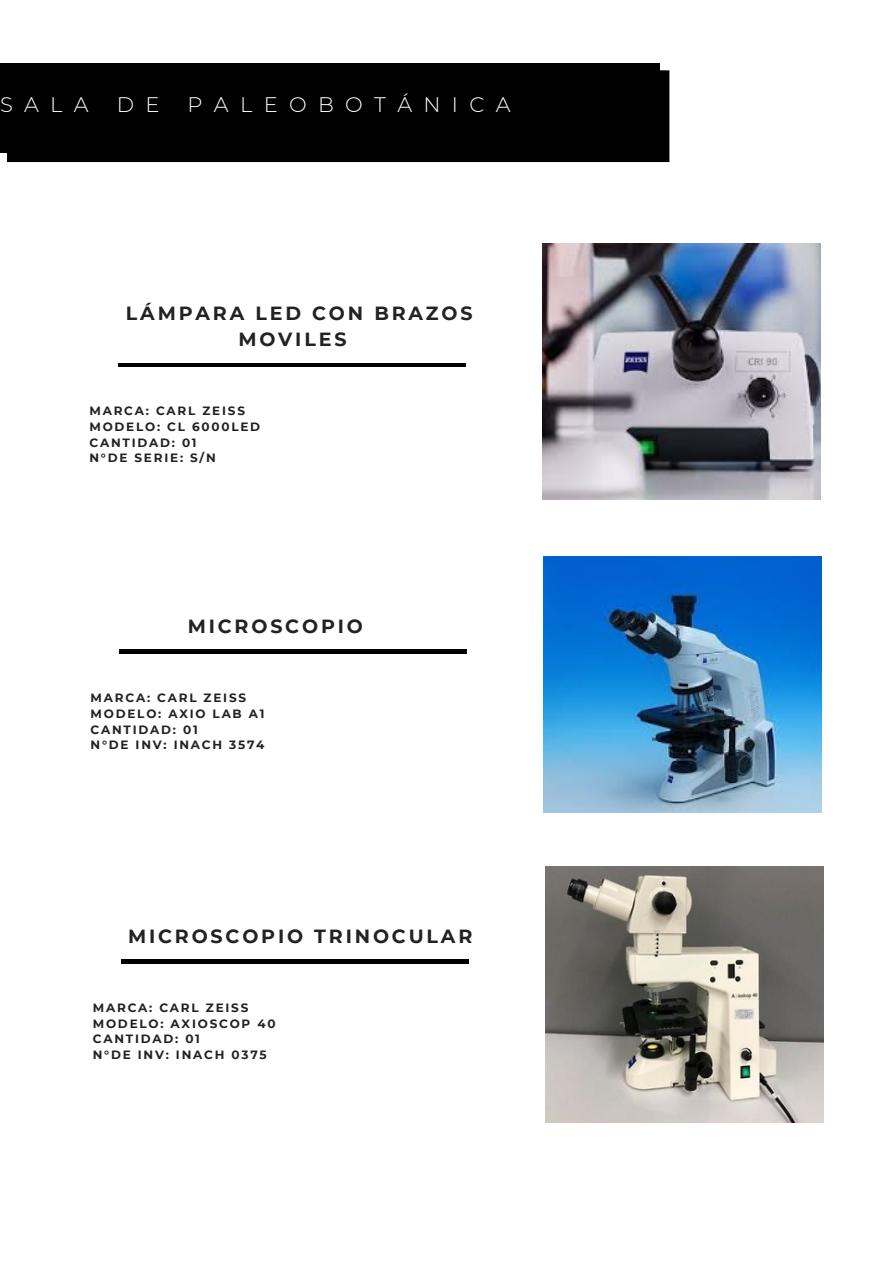
<style>
.page{position:relative;width:893px;height:1264px;background:#fff}
.page>*{position:absolute;margin:0;border:0;box-sizing:border-box;transform-origin:0 0}
.t1{font:300 21px "Montserrat";letter-spacing:.54em;color:#fff}
.t2{font:700 19.05px/25.8px "Montserrat";letter-spacing:.15em;color:#222}
.t3{font:700 12px/15.8px "Montserrat";letter-spacing:.15em;color:#222}
</style>
<div class="page">
<div style="left:7px;top:70px;width:662px;height:92px;background:#000"></div>
<div style="left:0;top:63px;width:660px;height:89px;background:#000"></div>
<img style="left:542px;top:244px;width:278px;height:255px">
<hr style="left:118px;top:363px;width:347px;height:3px;background:#000">
<img style="left:543px;top:557px;width:278px;height:255px">
<hr style="left:119px;top:650px;width:348px;height:3px;background:#000">
<img style="left:546px;top:866px;width:277px;height:256px">
<hr style="left:121px;top:959px;width:348px;height:4px;background:#000">
<p class="t1" style="left:0;top:91px;width:90px">SALA</p>
<p class="t1" style="left:117px;top:91px;width:44px">D E</p>
<p class="t1" style="left:188px;top:91px;width:324px">PALEOBOTÁNICA</p>
<p class="t2" style="left:238px;top:301px;width:236px;text-indent:-112px">LÁMPARA LED CON BRAZOS<br>MOVILES</p>
<p class="t3" style="left:89px;top:403px;width:172px">MARCA: CARL ZEISS<br>MODELO: CL 6000LED<br>CANTIDAD: 01</p>
<p class="t3" style="left:89px;top:450px;width:128px">N°DE SERIE: S/N</p>
<p class="t2" style="left:188px;top:613px;width:177px">MICROSCOPIO</p>
<p class="t3" style="left:90px;top:689px;width:175px">MARCA: CARL ZEISS<br>MODELO: AXIO LAB A1<br>CANTIDAD: 01</p>
<p class="t3" style="left:90px;top:737px;width:175px">N°DE INV: INACH 3574</p>
<p class="t2" style="left:128px;top:923px;width:346px">MICROSCOPIO TRINOCULAR</p>
<p class="t3" style="left:93px;top:999px;width:184px">MARCA: CARL ZEISS<br>MODELO: AXIOSCOP 40<br>CANTIDAD: 01</p>
<p class="t3" style="left:93px;top:1046px;width:175px">N°DE INV: INACH 0375</p>
</div>
